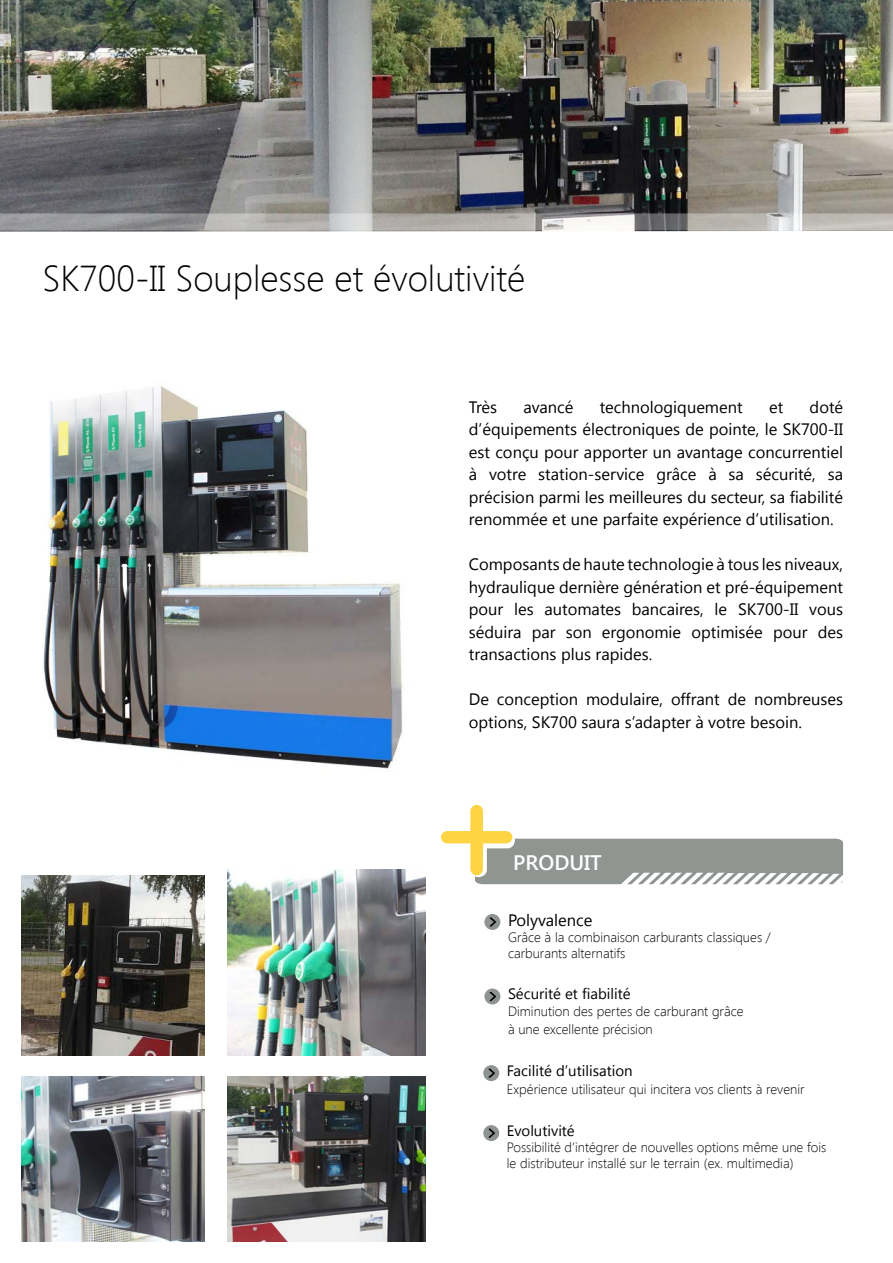
<style>
.page{position:relative;width:893px;height:1263px;background:#fff}
.page>*{position:absolute;margin:0;border:0;box-sizing:border-box;transform-origin:0 0}
.t1{font:300 36px "Segoe UI";color:#010202}
.t2{font:600 21px "Segoe UI";color:#fff}
.t3{font:16.5px/22.5px "Segoe UI";color:#000;text-align:justify}
.t4{font:15px "Segoe UI";color:#000}
.t5{font:15px "Segoe UI";color:#010202}
.t6{font:300 13.5px/16.2px "Segoe UI";color:#000}
</style>
<div class="page">
<img style="left:0;top:0;width:893px;height:232px">
<svg style="left:440px;top:804px;width:403px;height:80px"></svg>
<div style="left:470px;top:805px;width:13px;height:70px;background:#fdd444;border-radius:6px"></div>
<div style="left:441px;top:831px;width:71px;height:12px;background:#fdd444;border-radius:6px"></div>
<svg style="left:0;top:213px;width:893px;height:17px;background:#b0aeac"></svg>
<img style="left:43px;top:386px;width:360px;height:383px">
<div style="left:484px;top:914px;width:16px;height:16px;background:#8f9392;border-radius:50%"></div>
<svg style="left:490px;top:917px;width:6px;height:10px"></svg>
<svg style="left:484px;top:988px;width:16px;height:16px"></svg>
<svg style="left:490px;top:992px;width:6px;height:9px"></svg>
<div style="left:483px;top:1065px;width:16px;height:16px;background:#8f9392;border-radius:50%"></div>
<svg style="left:488px;top:1068px;width:7px;height:10px"></svg>
<div style="left:483px;top:1125px;width:16px;height:16px;background:#8f9392;border-radius:50%"></div>
<svg style="left:488px;top:1128px;width:7px;height:10px"></svg>
<img style="left:21px;top:875px;width:183px;height:181px">
<img style="left:227px;top:870px;width:198px;height:186px">
<img style="left:21px;top:1077px;width:183px;height:165px">
<img style="left:227px;top:1077px;width:198px;height:165px">
<p class="t1" style="left:43px;top:254px;width:484px">SK700-II Souplesse et évolutivité</p>
<p class="t3" style="left:469px;top:395px;width:30px">Très</p>
<p class="t3" style="left:524px;top:395px;width:51px">avancé</p>
<p class="t3" style="left:600px;top:395px;width:144px">technologiquement</p>
<p class="t3" style="left:769px;top:395px;width:16px">et</p>
<p class="t3" style="left:469px;top:395px;width:376px;text-indent:341px">doté d’équipements électroniques de pointe, le SK700-II est conçu pour apporter un avantage concurrentiel à votre station-service grâce à sa sécurité, sa précision parmi les meilleures du secteur, sa fiabilité renommée et une parfaite expérience d’utilisation.</p>
<p class="t3" style="left:469px;top:552px;width:376px">Composants de haute technologie à tous les niveaux, hydraulique dernière génération et pré-équipement pour les automates bancaires, le SK700-II vous séduira par son ergonomie optimisée pour des transactions plus rapides.</p>
<p class="t3" style="left:469px;top:687px;width:376px">De conception modulaire, offrant de nombreuses options, SK700 saura s’adapter à votre besoin.</p>
<p class="t2" style="left:513px;top:848px;width:90px">PRODUIT</p>
<p class="t3" style="left:508px;top:908px;width:86px">Polyvalence</p>
<p class="t6" style="left:508px;top:929px;width:264px">Grâce à la combinaison carburants classiques / carburants alternatifs</p>
<p class="t5" style="left:508px;top:984px;width:124px">Sécurité et fiabilité</p>
<p class="t6" style="left:508px;top:1001px;width:237px;line-height:18px">Diminution des pertes de carburant grâce à une excellente précision</p>
<p class="t4" style="left:507px;top:1060px;width:127px">Facilité d’utilisation</p>
<p class="t6" style="left:507px;top:1081px;width:299px">Expérience utilisateur qui incitera vos clients à revenir</p>
<p class="t4" style="left:507px;top:1120px;width:69px">Evolutivité</p>
<p class="t6" style="left:507px;top:1139px;width:321px">Possibilité d’intégrer de nouvelles options même une fois le distributeur installé sur le terrain (ex. multimedia)</p>
</div>
